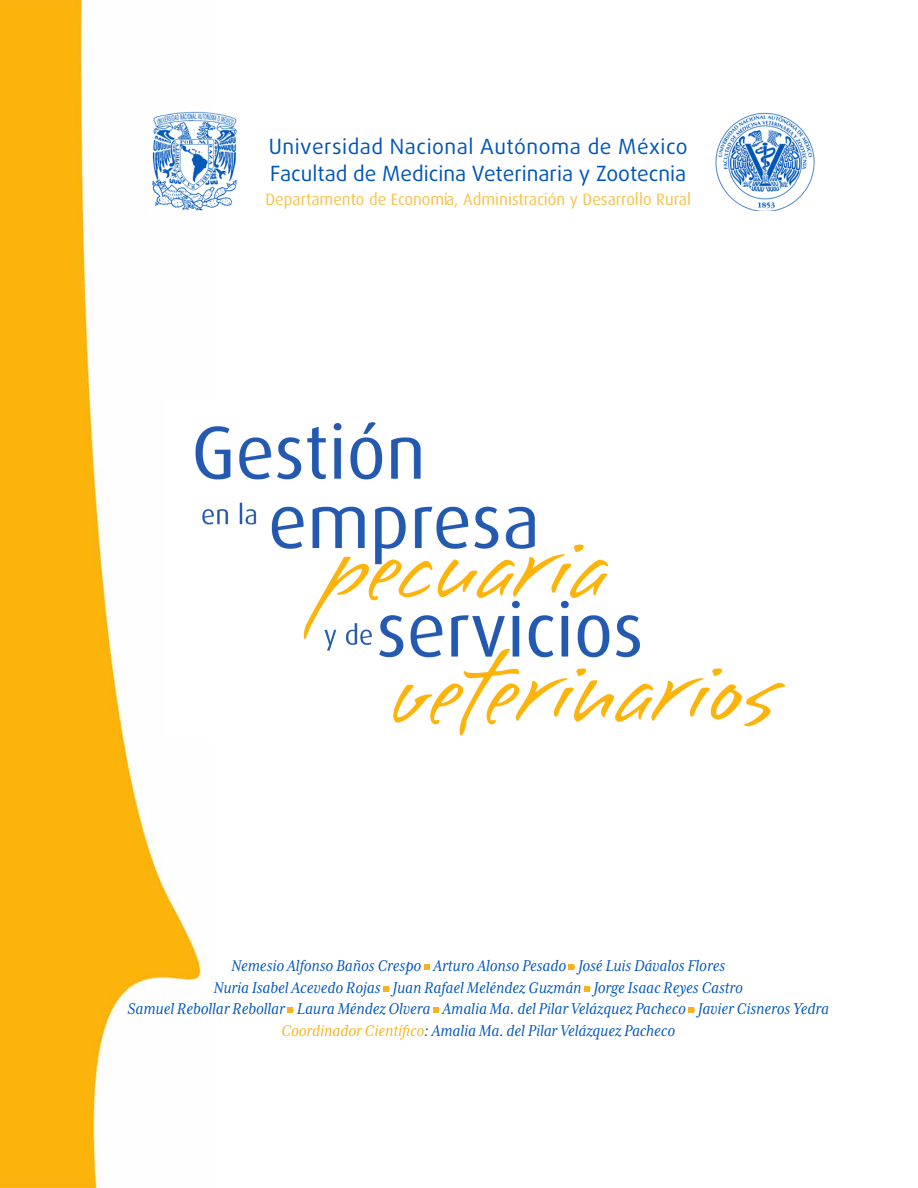
<style>
.page{position:relative;width:918px;height:1188px;background:#fff}
.page>*{position:absolute;margin:0;border:0;box-sizing:border-box;transform-origin:0 0}
.t1{font:21px/27px "Daxline Pro";color:#0055b8}
.t2{font:italic 18px/21.6px "Mrs Eaves XL Serif Nar OT";color:#0055b8;text-align:center}
.t3{font:16.5px "Dax";color:#f8c24e}
.s1{color:#f6b221}
</style>
<div class="page">
<img style="left:0;top:0;width:206px;height:1187px">
<svg style="left:424px;top:964px;width:6px;height:5px"></svg>
<svg style="left:569px;top:964px;width:6px;height:5px"></svg>
<svg style="left:383px;top:986px;width:7px;height:5px"></svg>
<svg style="left:584px;top:986px;width:7px;height:5px"></svg>
<svg style="left:288px;top:1008px;width:6px;height:5px"></svg>
<svg style="left:433px;top:1008px;width:7px;height:5px"></svg>
<svg style="left:689px;top:1008px;width:6px;height:5px"></svg>
<img style="left:167px;top:401px;width:619px;height:340px">
<img style="left:715px;top:112px;width:100px;height:99px">
<img style="left:148px;top:109px;width:90px;height:104px">
<p class="t1" style="left:269px;top:133px;width:420px">Universidad Nacional Autónoma de México<br>Facultad de Medicina Veterinaria y Zootecnia</p>
<p class="t3" style="left:265px;top:190px;width:427px">Departamento de Economía, Administración y Desarrollo Rural</p>
<p class="t2" style="left:128px;top:955px;width:703px">Nemesio Alfonso Baños Crespo Arturo Alonso Pesado José Luis Dávalos Flores<br>Nuria Isabel Acevedo Rojas Juan Rafael Meléndez Guzmán Jorge Isaac Reyes Castro<br>Samuel Rebollar Rebollar Laura Méndez Olvera Amalia Ma. del Pilar Velázquez Pacheco Javier Cisneros Yedra <span class="s1">Coordinador Científico</span>: Amalia Ma. del Pilar Velázquez Pacheco</p>
</div>
